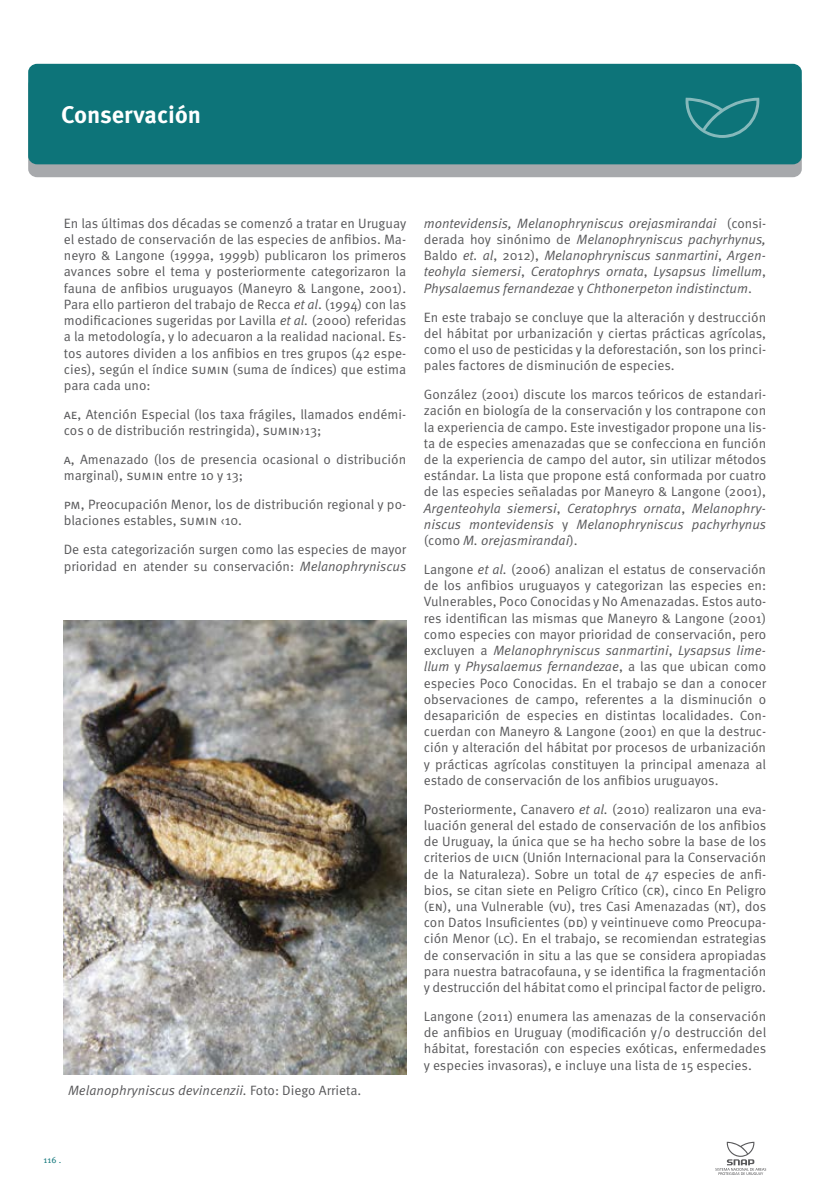
<style>
.page{position:relative;width:830px;height:1191px;background:#fff}
.page>*{position:absolute;margin:0;border:0;box-sizing:border-box;transform-origin:0 0}
.t1{font:700 24px "Meta Pro";color:#fff}
.t2{font:13.5px/16.2px "Meta Pro";color:#58585a;text-align:justify}
.t3{font:italic 13.5px/16.2px "Meta Pro";letter-spacing:-.005em;color:#58585a;text-align:justify}
.t4{font:9px "Meta Pro";color:#0d7479}
.s1{font-style:italic}
.s2{font-style:normal}
</style>
<div class="page">
<svg style="left:715px;top:1141px;width:50px;height:34px"></svg>
<div style="left:28px;top:77px;width:773px;height:100px;background:#a7a9ac;border-radius:9px"></div>
<div style="left:28px;top:64px;width:773px;height:100px;background:#0d7479;border-radius:9px"></div>
<svg style="left:685px;top:98px;width:74px;height:40px"></svg>
<img style="left:64px;top:620px;width:342px;height:454px">
<h1 class="t1" style="left:61px;top:100px;width:141px">Conservación</h1>
<p class="t2" style="left:64px;top:215px;width:344px">En las últimas dos décadas se comenzó a tratar en Uruguay el estado de conservación de las especies de anfibios. Ma&shy;neyro &amp; Langone (1999a, 1999b) publicaron los primeros avances sobre el tema y posteriormente categorizaron la fauna de anfibios uruguayos (Maneyro &amp; Langone, 2001).<br>Para ello partieron del trabajo de Recca <span class="s1">et al</span>. (1994) con las modificaciones sugeridas por Lavilla <span class="s1">et al.</span> (2000) referidas a la metodología, y lo adecuaron a la realidad nacional. Es&shy;tos autores dividen a los anfibios en tres grupos (42 espe&shy;cies), según el índice sumin (suma de índices) que estima para cada uno:</p>
<p class="t2" style="left:64px;top:406px;width:343px">ae, Atención Especial (los taxa frágiles, llamados endémi&shy;cos o de distribución restringida), sumin›13;</p>
<p class="t2" style="left:64px;top:452px;width:343px">a, Amenazado (los de presencia ocasional o distribución marginal), sumin entre 10 y 13;</p>
<p class="t2" style="left:64px;top:497px;width:343px">pm, Preocupación Menor, los de distribución regional y po&shy;blaciones estables, sumin ‹10.</p>
<p class="t2" style="left:64px;top:542px;width:344px">De esta categorización surgen como las especies de mayor prioridad en atender su conservación: <span class="s1">Melanophryniscus</span></p>
<p class="t3" style="left:68px;top:1082px;width:294px">Melanophryniscus devincenzii. <span class="s2">Foto: Diego Arrieta.</span></p>
<p class="t3" style="left:423px;top:215px;width:343px">montevidensis, Melanophryniscus orejasmirandai <span class="s2">(consi&shy;derada hoy sinónimo de</span> Melanophryniscus pachyrhynus, <span class="s2">Baldo</span> et. al<span class="s2">, 2012),</span> Melanophryniscus sanmartini<span class="s2">,</span> Argen&shy;teohyla siemersi<span class="s2">,</span> Ceratophrys ornata<span class="s2">,</span> Lysapsus limellum<span class="s2">, </span>Physalaemus fernandezae <span class="s2">y</span> Chthonerpeton indistinctum<span class="s2">.</span></p>
<p class="t2" style="left:423px;top:309px;width:343px">En este trabajo se concluye que la alteración y destrucción del hábitat por urbanización y ciertas prácticas agrícolas, como el uso de pesticidas y la deforestación, son los princi&shy;pales factores de disminución de especies.</p>
<p class="t2" style="left:423px;top:387px;width:344px">González (2001) discute los marcos teóricos de estandari&shy;zación en biología de la conservación y los contrapone con la experiencia de campo. Este investigador propone una lis&shy;ta de especies amenazadas que se confecciona en función de la experiencia de campo del autor, sin utilizar métodos estándar. La lista que propone está conformada por cuatro de las especies señaladas por Maneyro &amp; Langone (2001), <span class="s1">Argenteohyla siemersi</span>, <span class="s1">Ceratophrys ornata</span>, <span class="s1">Melanophry&shy;niscus montevidensis</span> y <span class="s1">Melanophryniscus pachyrhynus </span>(como <span class="s1">M. orejasmirandai</span>).</p>
<p class="t2" style="left:423px;top:561px;width:344px">Langone <span class="s1">et al.</span> (2006) analizan el estatus de conservación de los anfibios uruguayos y categorizan las especies en:<br>Vulnerables, Poco Conocidas y No Amenazadas. Estos auto&shy;res identifican las mismas que Maneyro &amp; Langone (2001) como especies con mayor prioridad de conservación, pero excluyen a <span class="s1">Melanophryniscus sanmartini</span>, <span class="s1">Lysapsus lime&shy;llum</span> y <span class="s1">Physalaemus fernandezae</span>, a las que ubican como especies Poco Conocidas. En el trabajo se dan a conocer observaciones de campo, referentes a la disminución o desaparición de especies en distintas localidades. Con&shy;cuerdan con Maneyro &amp; Langone (2001) en que la destruc&shy;ción y alteración del hábitat por procesos de urbanización y prácticas agrícolas constituyen la principal amenaza al estado de conservación de los anfibios uruguayos.</p>
<p class="t2" style="left:423px;top:801px;width:344px">Posteriormente, Canavero <span class="s1">et al.</span> (2010) realizaron una eva&shy;luación general del estado de conservación de los anfibios de Uruguay, la única que se ha hecho sobre la base de los criterios de uicn (Unión Internacional para la Conservación de la Naturaleza). Sobre un total de 47 especies de anfi&shy;bios, se citan siete en Peligro Crítico (cr), cinco En Peligro (en), una Vulnerable (vu), tres Casi Amenazadas (nt), dos con Datos Insuficientes (dd) y veintinueve como Preocupa&shy;ción Menor (lc). En el trabajo, se recomiendan estrategias de conservación in situ a las que se considera apropiadas para nuestra batracofauna, y se identifica la fragmentación y destrucción del hábitat como el principal factor de peligro.</p>
<p class="t2" style="left:423px;top:1008px;width:344px">Langone (2011) enumera las amenazas de la conservación de anfibios en Uruguay (modificación y/o destrucción del hábitat, forestación con especies exóticas, enfermedades y especies invasoras), e incluye una lista de 15 especies.</p>
<p class="t4" style="left:44px;top:1154px;width:19px">116 .</p>
</div>
